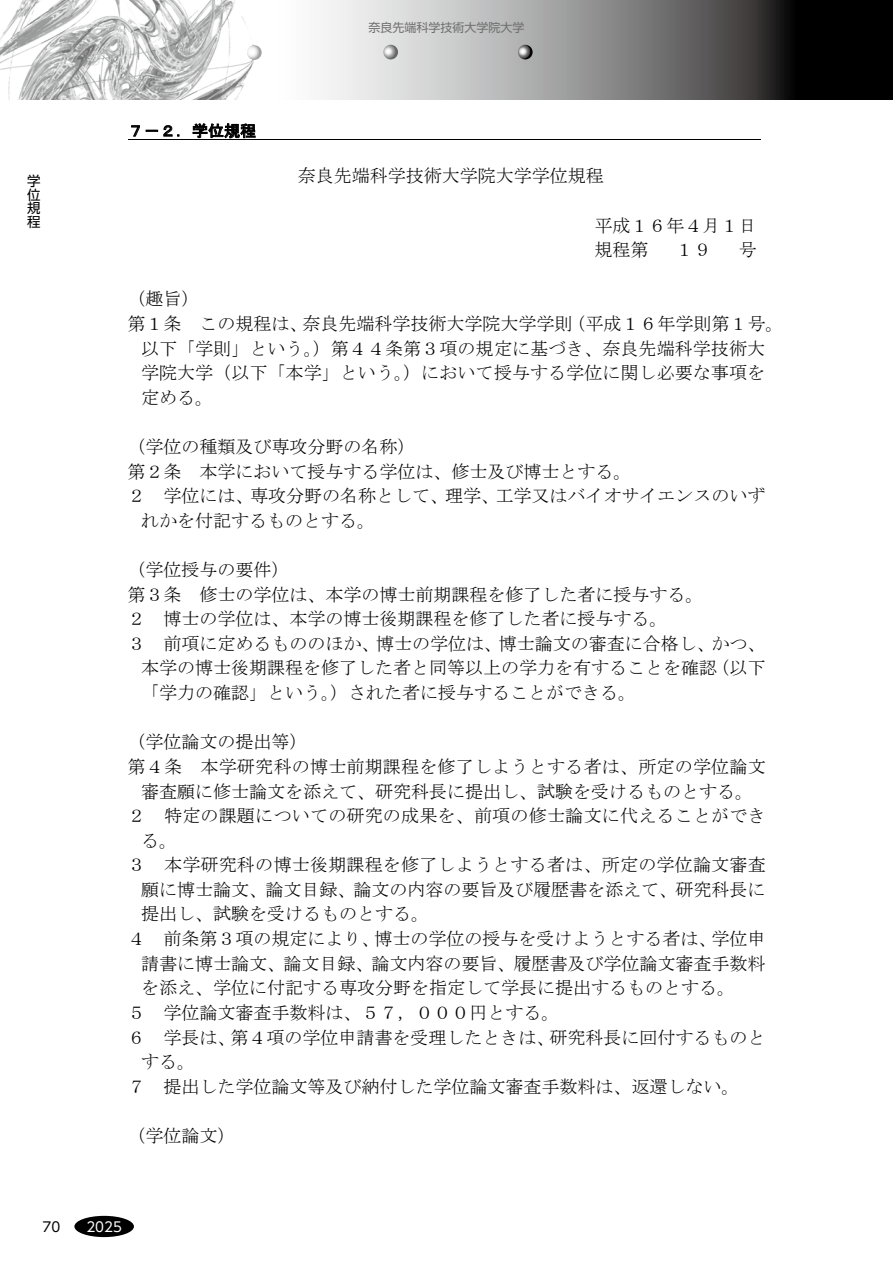
<style>
.page{position:relative;width:893px;height:1263px;background:#fff}
.page>*{position:absolute;margin:0;border:0;box-sizing:border-box;transform-origin:0 0}
.t1{font:18px/24.5px "MS Mincho";color:#000}
.t2{font:18px "MS Mincho";letter-spacing:.02em;color:#000}
.t3{font:15.6px "MS Gothic";color:#000}
.t4{font:13.5px/13.5px "UD Shin Go Pr 6";color:#000;text-align:justify}
.t5{font:13.5px "UD Shin Go Pr 6";color:#fff}
.t6{font:12px "UD Shin Go Pr 6";color:#727171}
</style>
<div class="page">
<hr style="left:128px;top:139px;width:632px;height:1px;background:#000">
<svg style="left:323px;top:0;width:569px;height:99px"></svg>
<hr style="left:892px;top:0;width:1px;height:99px;background:#000">
<svg style="left:383px;top:45px;width:15px;height:14px"></svg>
<svg style="left:518px;top:45px;width:15px;height:14px"></svg>
<img style="left:0;top:0;width:253px;height:99px">
<svg style="left:247px;top:45px;width:15px;height:15px"></svg>
<div style="left:74px;top:1216px;width:60px;height:21px;background:#000;border-radius:50%"></div>
<p class="t4" style="left:27px;top:174px;width:15px">学位規程</p>
<p class="t3" style="left:128px;top:123px;width:130px">７－２．学位規程</p>
<p class="t6" style="left:368px;top:18px;width:158px">奈良先端科学技術大学院大学</p>
<p class="t1" style="left:298px;top:164px;width:308px">奈良先端科学技術大学院大学学位規程</p>
<p class="t1" style="left:594px;top:213px;width:163px">平成１６年４月１日規程第</p>
<p class="t1" style="left:675px;top:237px;width:37px">１９</p>
<p class="t1" style="left:738px;top:237px;width:19px">号</p>
<p class="t1" style="left:127px;top:287px;width:73px">（趣旨）</p>
<p class="t1" style="left:127px;top:311px;width:657px">第１条 この規程は、奈良先端科学技術大学院大学学則（平成１６年学則第１号。</p>
<p class="t1" style="left:141px;top:336px;width:625px">以下「学則」という。）第４４条第３項の規定に基づき、奈良先端科学技術大</p>
<p class="t1" style="left:141px;top:360px;width:625px">学院大学（以下「本学」という。）において授与する学位に関し必要な事項を</p>
<p class="t1" style="left:141px;top:385px;width:74px">定める。</p>
<p class="t1" style="left:127px;top:434px;width:289px">（学位の種類及び専攻分野の名称）</p>
<p class="t1" style="left:127px;top:459px;width:505px">第２条 本学において授与する学位は、修士及び博士とする。</p>
<p class="t1" style="left:127px;top:484px;width:639px">２ 学位には、専攻分野の名称として、理学、工学又はバイオサイエンスのいず</p>
<p class="t1" style="left:141px;top:508px;width:236px">れかを付記するものとする。</p>
<p class="t1" style="left:127px;top:557px;width:163px">（学位授与の要件）</p>
<p class="t1" style="left:127px;top:582px;width:577px">第３条 修士の学位は、本学の博士前期課程を修了した者に授与する。</p>
<p class="t1" style="left:127px;top:606px;width:541px">２ 博士の学位は、本学の博士後期課程を修了した者に授与する。</p>
<p class="t1" style="left:127px;top:631px;width:639px">３ 前項に定めるもののほか、博士の学位は、博士論文の審査に合格し、かつ、</p>
<p class="t1" style="left:141px;top:656px;width:626px">本学の博士後期課程を修了した者と同等以上の学力を有することを確認（以下</p>
<p class="t1" style="left:141px;top:680px;width:497px">「学力の確認」という。）された者に授与することができる。</p>
<p class="t1" style="left:127px;top:729px;width:181px">（学位論文の提出等）</p>
<p class="t2" style="left:127px;top:757px;width:640px">第４条 本学研究科の博士前期課程を修了しようとする者は、所定の学位論文</p>
<p class="t1" style="left:141px;top:779px;width:614px">審査願に修士論文を添えて、研究科長に提出し、試験を受けるものとする。</p>
<p class="t2" style="left:127px;top:807px;width:640px">２ 特定の課題についての研究の成果を、前項の修士論文に代えることができ</p>
<p class="t1" style="left:141px;top:828px;width:37px">る。</p>
<p class="t2" style="left:127px;top:856px;width:640px">３ 本学研究科の博士後期課程を修了しようとする者は、所定の学位論文審査</p>
<p class="t1" style="left:141px;top:877px;width:626px">願に博士論文、論文目録、論文の内容の要旨及び履歴書を添えて、研究科長に</p>
<p class="t1" style="left:141px;top:902px;width:290px">提出し、試験を受けるものとする。</p>
<p class="t1" style="left:127px;top:926px;width:639px">４ 前条第３項の規定により、博士の学位の授与を受けようとする者は、学位申</p>
<p class="t1" style="left:141px;top:951px;width:626px">請書に博士論文、論文目録、論文内容の要旨、履歴書及び学位論文審査手数料</p>
<p class="t1" style="left:141px;top:975px;width:596px">を添え、学位に付記する専攻分野を指定して学長に提出するものとする。</p>
<p class="t1" style="left:127px;top:1000px;width:433px">５ 学位論文審査手数料は、５７，０００円とする。</p>
<p class="t1" style="left:127px;top:1025px;width:639px">６ 学長は、第４項の学位申請書を受理したときは、研究科長に回付するものと</p>
<p class="t1" style="left:141px;top:1049px;width:55px">する。</p>
<p class="t1" style="left:127px;top:1074px;width:613px">７ 提出した学位論文等及び納付した学位論文審査手数料は、返還しない。</p>
<p class="t1" style="left:127px;top:1123px;width:109px">（学位論文）</p>
<p class="t4" style="left:43px;top:1219px;width:19px">70</p>
<p class="t5" style="left:86px;top:1215px;width:37px">2025</p>
</div>
